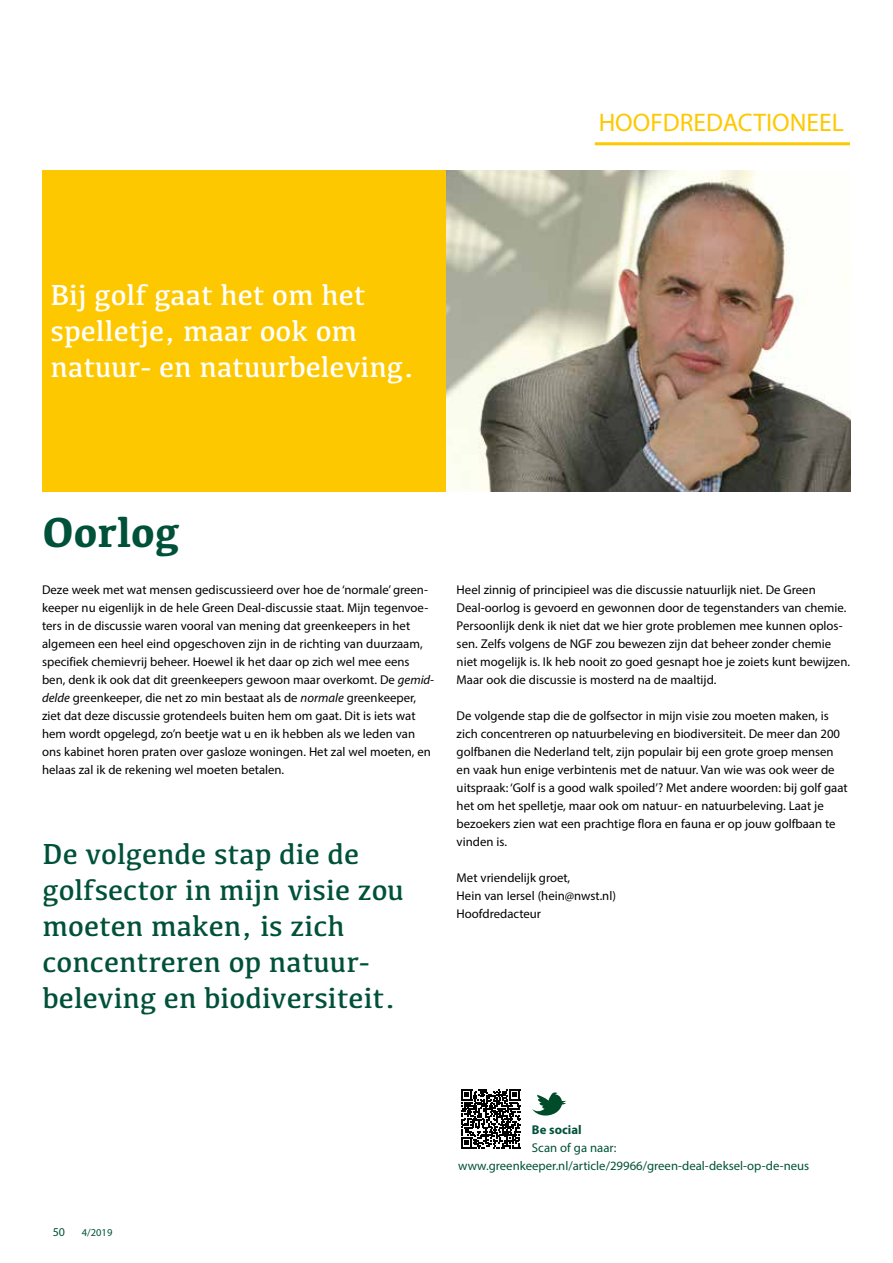
<style>
.page{position:relative;width:893px;height:1263px;background:#fff}
.page>*{position:absolute;margin:0;border:0;box-sizing:border-box;transform-origin:0 0}
.t1{font:700 43.5px "Kefa";color:#005139}
.t2{font:30px/36px "Kefa";color:#005139}
.t3{font:30px/36px "Kefa";color:#fff}
.t4{font:25.5px "Myriad Pro";color:#fec800}
.t5{font:12.75px/18px "Myriad Pro";color:#000}
.t6{font:12.75px/18px "Myriad Pro";color:#005139}
.t7{font:700 12.75px "Myriad Pro";color:#005139}
.t8{font:12px "Myriad Pro";color:#005139}
.t9{font:10.5px "Myriad Pro";color:#005139}
.s1{font-style:italic}
</style>
<div class="page">
<img style="left:446px;top:170px;width:404px;height:321px">
<div style="left:42px;top:170px;width:404px;height:322px;background:#fec800"></div>
<hr style="left:595px;top:142px;width:255px;height:3px;background:#fec800">
<svg style="left:461px;top:1089px;width:59px;height:59px"></svg>
<svg style="left:532px;top:1092px;width:34px;height:23px"></svg>
<h2 class="t3" style="left:51px;top:276px;width:365px">Bij golf gaat het om het spelletje, maar ook om natuur- en natuurbeleving.</h2>
<h1 class="t1" style="left:42px;top:503px;width:139px">Oorlog</h1>
<h3 class="t4" style="left:599px;top:107px;width:247px">HOOFDREDACTIONEEL</h3>
<p class="t5" style="left:42px;top:581px;width:394px">Deze week met wat mensen gediscussieerd over hoe de ‘normale’ green&shy;keeper nu eigenlijk in de hele Green Deal-discussie staat. Mijn tegenvoe&shy;ters in de discussie waren vooral van mening dat greenkeepers in het algemeen een heel eind opgeschoven zijn in de richting van duurzaam, specifiek chemievrij beheer. Hoewel ik het daar op zich wel mee eens ben, denk ik ook dat dit greenkeepers gewoon maar overkomt. De <span class="s1">gemid&shy;delde</span> greenkeeper, die net zo min bestaat als de <span class="s1">normale</span> greenkeeper, ziet dat deze discussie grotendeels buiten hem om gaat. Dit is iets wat hem wordt opgelegd, zo’n beetje wat u en ik hebben als we leden van ons kabinet horen praten over gasloze woningen. Het zal wel moeten, en helaas zal ik de rekening wel moeten betalen.</p>
<p class="t5" style="left:457px;top:581px;width:395px">Heel zinnig of principieel was die discussie natuurlijk niet. De Green Deal-oorlog is gevoerd en gewonnen door de tegenstanders van chemie.<br>Persoonlijk denk ik niet dat we hier grote problemen mee kunnen oplos&shy;sen. Zelfs volgens de NGF zou bewezen zijn dat beheer zonder chemie niet mogelijk is. Ik heb nooit zo goed gesnapt hoe je zoiets kunt bewijzen.<br>Maar ook die discussie is mosterd na de maaltijd.</p>
<p class="t5" style="left:457px;top:707px;width:393px">De volgende stap die de golfsector in mijn visie zou moeten maken, is zich concentreren op natuurbeleving en biodiversiteit. De meer dan 200 golfbanen die Nederland telt, zijn populair bij een grote groep mensen en vaak hun enige verbintenis met de natuur. Van wie was ook weer de uitspraak: ‘Golf is a good walk spoiled’? Met andere woorden: bij golf gaat het om het spelletje, maar ook om natuur- en natuurbeleving. Laat je bezoekers zien wat een prachtige flora en fauna er op jouw golfbaan te vinden is.</p>
<p class="t5" style="left:457px;top:869px;width:161px">Met vriendelijk groet,<br>Hein van Iersel (hein@nwst.nl)<br>Hoofdredacteur</p>
<h2 class="t2" style="left:43px;top:835px;width:363px">De volgende stap die de golfsector in mijn visie zou moeten maken, is zich concentreren op natuur&shy;beleving en biodiversiteit.</h2>
<p class="t8" style="left:53px;top:1224px;width:14px">50</p>
<p class="t9" style="left:82px;top:1226px;width:32px">4/2019</p>
<p class="t7" style="left:532px;top:1121px;width:51px">Be social</p>
<p class="t6" style="left:458px;top:1139px;width:353px;text-indent:74px">Scan of ga naar: www.greenkeeper.nl/article/29966/green-deal-deksel-op-de-neus</p>
</div>
